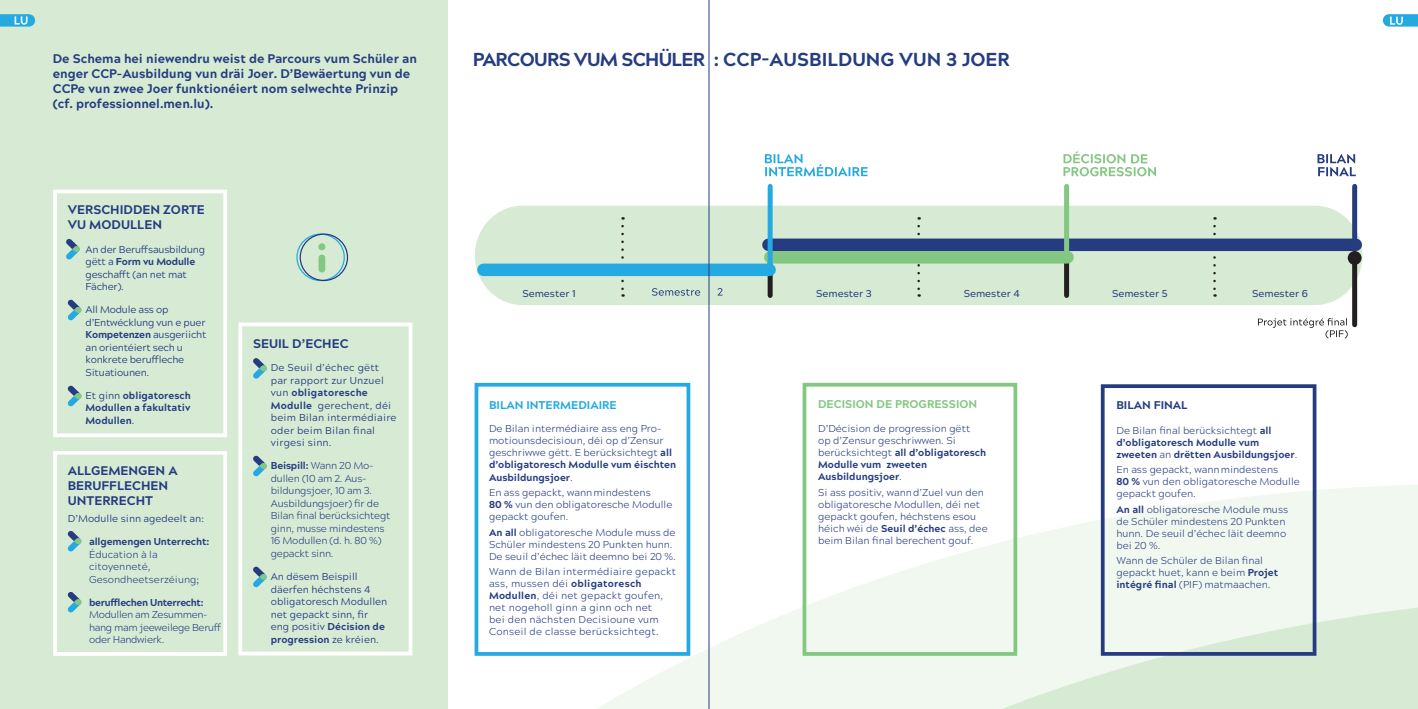
<style>
.page{position:relative;width:1418px;height:709px;background:#fff}
.page>*{position:absolute;margin:0;border:0;box-sizing:border-box;transform-origin:0 0}
.Titre_1{font:800 18.75px "Acherus Grotesque";color:#253c80}
.Titre_1-2{font:800 12.5px/15px "Acherus Grotesque";color:#253c80}
.t1{font:800 11.25px "Acherus Grotesque";color:#82c782}
.t2{font:800 11.25px "Acherus Grotesque";color:#24aae1}
.t3{font:800 11.25px "Acherus Grotesque";color:#253c80}
.Body_Texte{font:300 10px/12px "Acherus Grotesque";color:#253c80}
.Body_Texte-2{font:10px/12.5px "Acherus Grotesque";letter-spacing:-.02em;color:#253c80}
.Body_Texte-3{font:300 10px/12px "Acherus Grotesque";letter-spacing:.02em;color:#253c80}
.Body_Texte-4{font:300 10px/12.5px "Acherus Grotesque";letter-spacing:-.02em;color:#253c80}
.Body_Texte-5{font:10px/12.5px "Acherus Grotesque";color:#253c80}
.Body_Texte-6{font:800 10px/12.5px "Acherus Grotesque";color:#253c80;text-align:justify}
.Body_Texte-7{font:10px/12.5px "Acherus Grotesque";letter-spacing:.02em;color:#253c80}
.Body_Texte-8{font:300 10px/12.5px "Acherus Grotesque";letter-spacing:-.03em;color:#253c80}
.t4{font:500 10px "Acherus Grotesque";color:#253c80}
.s1{font-weight:800}
.s2{font-weight:400}
.s3{font-weight:300}
</style>
<div class="page">
<div style="left:0;top:0;width:447px;height:709px;background:#d7ebd4"></div>
<div style="left:318px;top:243px;width:7px;height:7px;background:#82c782;border-radius:50%"></div>
<div style="left:296px;top:233px;width:49px;height:48px;border:1px solid #24aae1;border-radius:50%"></div>
<div style="left:299px;top:233px;width:49px;height:48px;border:1px solid #253c80;border-radius:50%"></div>
<div style="left:318px;top:254px;width:7px;height:18px;background:#82c782;border-radius:3px"></div>
<svg style="left:383px;top:483px;width:1034px;height:226px"></svg>
<svg style="left:563px;top:593px;width:854px;height:116px;fill:#f1f8ef"></svg>
<svg style="left:253px;top:358px;width:14px;height:21px"></svg>
<svg style="left:253px;top:455px;width:14px;height:21px"></svg>
<svg style="left:253px;top:566px;width:14px;height:21px"></svg>
<div style="left:238px;top:322px;width:174px;height:333px;border:4px solid #fff"></div>
<svg style="left:66px;top:239px;width:14px;height:21px"></svg>
<svg style="left:67px;top:299px;width:15px;height:21px"></svg>
<svg style="left:67px;top:385px;width:15px;height:21px"></svg>
<div style="left:53px;top:190px;width:174px;height:247px;border:4px solid #fff"></div>
<div style="left:474px;top:383px;width:216px;height:273px;border:4px solid #24aae1"></div>
<div style="left:802px;top:383px;width:215px;height:273px;border:4px solid #82c782"></div>
<div style="left:1100px;top:384px;width:216px;height:271px;border:4px solid #253c80"></div>
<svg style="left:67px;top:531px;width:15px;height:21px"></svg>
<svg style="left:67px;top:592px;width:15px;height:20px"></svg>
<div style="left:53px;top:451px;width:174px;height:205px;border:4px solid #fff"></div>
<div style="left:475px;top:206px;width:887px;height:99px;background:#d7ebd4;border-radius:49px"></div>
<div style="left:1064px;top:258px;width:5px;height:37px;background:#231f20"></div>
<svg style="left:767px;top:266px;width:5px;height:29px"></svg>
<svg style="left:621px;top:226px;width:3px;height:71px"></svg>
<svg style="left:1213px;top:226px;width:2px;height:71px"></svg>
<svg style="left:917px;top:226px;width:2px;height:71px"></svg>
<div style="left:768px;top:238px;width:587px;height:13px;background:#253c80"></div>
<div style="left:1352px;top:186px;width:5px;height:62px;background:#253c80"></div>
<div style="left:1064px;top:186px;width:5px;height:69px;background:#82c782"></div>
<div style="left:1352px;top:254px;width:5px;height:71px;background:#231f20"></div>
<div style="left:1347px;top:251px;width:14px;height:14px;background:#231f20;border-radius:50%"></div>
<div style="left:483px;top:263px;width:286px;height:13px;background:#24aae1"></div>
<div style="left:770px;top:251px;width:297px;height:12px;background:#82c782"></div>
<div style="left:767px;top:186px;width:5px;height:80px;background:#24aae1"></div>
<svg style="left:1258px;top:318px;width:89px;height:20px"></svg>
<svg style="left:1317px;top:154px;width:38px;height:22px"></svg>
<svg style="left:764px;top:154px;width:103px;height:22px"></svg>
<svg style="left:1063px;top:151px;width:93px;height:25px"></svg>
<svg style="left:652px;top:288px;width:48px;height:8px"></svg>
<svg style="left:717px;top:288px;width:6px;height:7px"></svg>
<hr style="left:708px;top:0;width:1px;height:709px;background:#253c80">
<svg style="left:0;top:14px;width:35px;height:13px"></svg>
<svg style="left:1382px;top:14px;width:35px;height:13px"></svg>
<p class="Titre_1-2" style="left:53px;top:50px;width:365px">De Schema hei niewendru weist de Parcours vum Schüler an</p>
<p class="Titre_1" style="left:473px;top:44px;width:538px">PARCOURS VUM SCHÜLER : CCP-AUSBILDUNG VUN 3 JOER</p>
<p class="Titre_1-2" style="left:53px;top:65px;width:359px">enger CCP-Ausbildung vun dräi Joer. D’Bewäertung vun de<br>CCPe vun zwee Joer funktionéiert nom selwechte Prinzip (cf. professionnel.men.lu).</p>
<p class="Titre_1-2" style="left:68px;top:202px;width:139px">VERSCHIDDEN ZORTE<br>VU MODULLEN</p>
<p class="Body_Texte-2" style="left:85px;top:242px;width:121px">An der Beruffsausbildung gëtt a <span class="s1">Form vu Modulle </span>geschafft (an net mat<br>Fächer).</p>
<p class="Body_Texte-2" style="left:85px;top:303px;width:122px">All Module ass op d’Entwécklung vun e puer<br><span class="s1">Kompetenzen</span> ausgeriicht an orientéiert sech u konkrete beruffleche<br>Situatiounen.</p>
<p class="Body_Texte-6" style="left:85px;top:388px;width:107px"><span class="s2">Et ginn</span> obligatoresch Modullen a fakultativ Modullen<span class="s2">.</span></p>
<p class="t2" style="left:489px;top:395px;width:129px">BILAN INTERMEDIAIRE</p>
<p class="Body_Texte" style="left:489px;top:422px;width:188px">De Bilan intermédiaire ass eng Pro&shy;motiounsdecisioun, déi op d’Zensur geschriwwe gëtt. E berücksichtegt <span class="s1">all d’obligatoresch Modulle vum éischten Ausbildungsjoer</span>.</p>
<p class="Body_Texte" style="left:489px;top:486px;width:185px">En ass gepackt, wannmindestens<br><span class="s1">80 %</span> vun den obligatoresche Modulle gepackt goufen.</p>
<p class="Body_Texte" style="left:489px;top:525px;width:188px"><span class="s1">An all</span> obligatoresche Module muss de<br>Schüler mindestens 20 Punkten hunn.<br>De seuil d’échec läit deemno bei 20 %.</p>
<p class="Body_Texte-3" style="left:489px;top:565px;width:189px">Wann de Bilan intermédiaire gepackt ass, mussen déi <span class="s1">obligatoresch Modullen</span>, déi net gepackt goufen, net nogeholl ginn a ginn och net<br>bei den nächsten Decisioune vum Conseil de classe berücksichtegt.</p>
<p class="t4" style="left:522px;top:285px;width:55px">Semester 1</p>
<p class="t4" style="left:816px;top:285px;width:57px">Semester 3</p>
<p class="t4" style="left:963px;top:285px;width:58px">Semester 4</p>
<p class="t4" style="left:1112px;top:285px;width:57px">Semester 5</p>
<p class="t4" style="left:1252px;top:285px;width:57px">Semester 6</p>
<p class="Titre_1-2" style="left:253px;top:335px;width:97px">SEUIL D’ECHEC</p>
<p class="Body_Texte-7" style="left:271px;top:361px;width:127px">De Seuil d’échec gëtt par rapport zur Unzuel vun <span class="s1">obligatoresche<br>Modulle</span> gerechent, déi beim Bilan intermédiaire oder beim Bilan final virgesi sinn.</p>
<p class="Body_Texte-4" style="left:271px;top:459px;width:121px"><span class="s1">Beispill:</span> Wann 20 Mo&shy;dullen (10 am 2. Aus&shy;bildungsjoer, 10 am 3.<br>Ausbildungsjoer) fir de<br>Bilan final berücksichtegt ginn, musse mindestens<br>16 Modullen (d. h. 80 %) gepackt sinn.</p>
<p class="Body_Texte-5" style="left:271px;top:569px;width:118px">An dësem Beispill däerfen héchstens 4 obligatoresch Modullen net gepackt sinn, fir eng positiv <span class="s1">Décision de progression</span> ze kréien.</p>
<p class="t1" style="left:818px;top:394px;width:161px">DECISION DE PROGRESSION</p>
<p class="Body_Texte" style="left:818px;top:422px;width:170px">D’Décision de progression gëtt<br>op d’Zensur geschriwwen. Si berücksichtegt <span class="s1">all d’obligatoresch<br>Modulle vum zweeten<br>Ausbildungsjoer</span>.</p>
<p class="Body_Texte" style="left:818px;top:485px;width:171px">Si ass positiv, wannd’Zuel vun den obligatoresche Modullen, déi net gepackt goufen, héchstens esou héich wéi de <span class="s1">Seuil d’échec</span> ass, dee beim Bilan final berechent gouf.</p>
<p class="t3" style="left:1116px;top:395px;width:73px">BILAN FINAL</p>
<p class="Body_Texte-6" style="left:1116px;top:423px;width:182px;line-height:12px;text-align:left"><span class="s3">De Bilan final berücksichtegt</span> all d’obligatoresch Modulle vum zweeten <span class="s3">an</span> drëtten Ausbildungsjoer<span class="s3">.</span></p>
<p class="Body_Texte" style="left:1116px;top:463px;width:185px">En ass gepackt, wannmindestens<br><span class="s1">80 %</span> vun den obligatoresche Modulle gepackt goufen.</p>
<p class="Body_Texte" style="left:1116px;top:502px;width:173px"><span class="s1">An all</span> obligatoresche Module muss de Schüler mindestens 20 Punkten hunn. De seuil d’échec läit deemno bei 20 %.</p>
<p class="Body_Texte" style="left:1116px;top:554px;width:163px">Wann de Schüler de Bilan final gepackt huet, kann e beim <span class="s1">Projet intégré final</span> (PIF) matmaachen.</p>
<p class="Titre_1-2" style="left:68px;top:462px;width:111px">ALLGEMENGEN A<br>BERUFFLECHEN<br>UNTERRECHT</p>
<p class="Body_Texte-5" style="left:68px;top:511px;width:138px">D’Modulle sinn agedeelt an:</p>
<p class="Body_Texte" style="left:89px;top:534px;width:122px;line-height:12.5px"><span class="s1">allgemengen Unterrecht:<br></span>Éducation à la citoyenneté,<br>Gesondheetserzéiung<span class="s2">;</span></p>
<p class="Body_Texte-8" style="left:89px;top:595px;width:134px"><span class="s1">berufflechen Unterrecht:<br></span>Modullen am Zesummen&shy;hang mam jeeweilege Beruff oder Handwierk.</p>
</div>
